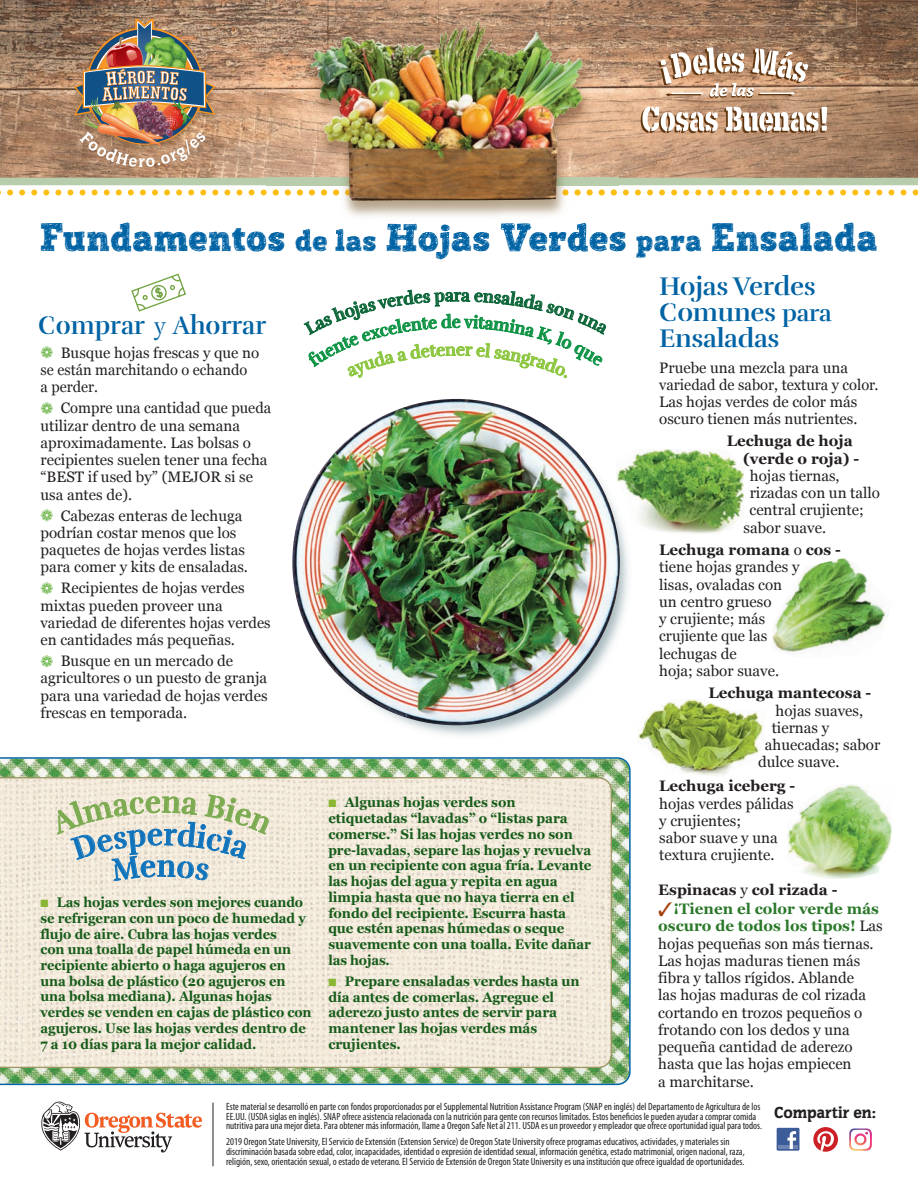
<style>
.page{position:relative;width:918px;height:1188px;background:#fff}
.page>*{position:absolute;margin:0;border:0;box-sizing:border-box;transform-origin:0 0}
.t1{font:37.95px "Posterizer KG Sketch";letter-spacing:.015em;color:#0063a4}
.t2{font:26.25px/26.2px "Rufina Stencil Bold";letter-spacing:-.01em;color:#0063a4}
.t3{font:26.25px "Rufina Stencil Bold";letter-spacing:-.01em;color:#0063a4;scale:.95 1}
.t4{font:17.55px "Rufina Stencil Bold";color:#0c6638;scale:.96 1}
.t5{font:900 16.5px "Congress LT Std";color:#231f20}
.t6{font:15.15px/17.2px "Georgia";color:#231f20}
.t7{font:700 15.15px/17.2px "Georgia";color:#231f20}
.t8{font:700 13.8px/15.8px "Georgia";letter-spacing:-.005em;color:#175c1a;scale:.96 1}
.t9{font:700 13.8px/15.8px "Georgia";letter-spacing:-.005em;color:#175c1a;scale:.94 1}
.t10{font:condensed 10.5px/9.8px "Myriad Pro";color:#231f20}
.s1{font-size:29.85px}
.s2{font-family:"Rufina Stencil Regular";font-size:24px}
.s3{color:#66b240}
.s4{font-size:15px}
.s5{color:#8ab634}
.s6{font-size:24px}
.s7{font-weight:700}
.s8{font-weight:400}
.s9{color:#a63f0e}
.s10{font-weight:700;color:#2b782a}
</style>
<div class="page">
<img style="left:298px;top:405px;width:331px;height:331px">
<svg style="left:0;top:757px;width:631px;height:328px;background:#90b793"></svg>
<img style="left:0;top:779px;width:610px;height:288px">
<img style="left:617px;top:450px;width:126px;height:84px">
<img style="left:638px;top:699px;width:126px;height:77px">
<img style="left:772px;top:558px;width:117px;height:96px">
<img style="left:788px;top:785px;width:104px;height:94px">
<img style="left:292px;top:399px;width:328px;height:326px;border-radius:50%">
<div style="left:777px;top:1128px;width:22px;height:23px;background:#3b5b99"></div>
<hr style="left:778px;top:1146px;width:20px;height:3px;background:#6d84b3">
<svg style="left:787px;top:1131px;width:9px;height:18px"></svg>
<svg style="left:813px;top:1127px;width:25px;height:25px"></svg>
<img style="left:849px;top:1128px;width:23px;height:23px">
<hr style="left:213px;top:1103px;width:1px;height:63px;background:#231f20">
<svg style="left:41px;top:1101px;width:161px;height:52px"></svg>
<svg style="left:131px;top:273px;width:55px;height:39px"></svg>
<img style="left:0;top:0;width:918px;height:178px">
<img style="left:619px;top:0;width:238px;height:26px">
<svg style="left:0;top:189px;width:918px;height:6px"></svg>
<div style="left:0;top:178px;width:918px;height:7px;background:#b7cdab"></div>
<img style="left:266px;top:0;width:353px;height:237px">
<img style="left:297px;top:229px;width:15px;height:8px">
<img style="left:387px;top:223px;width:30px;height:14px">
<img style="left:266px;top:190px;width:181px;height:5px">
<img style="left:310px;top:31px;width:137px;height:37px">
<svg style="left:641px;top:106px;width:77px;height:27px"></svg>
<svg style="left:724px;top:107px;width:103px;height:26px"></svg>
<svg style="left:658px;top:47px;width:150px;height:51px"></svg>
<hr style="left:672px;top:93px;width:31px;height:1px;background:#fff">
<img style="left:0;top:4px;width:235px;height:166px">
<img style="left:74px;top:19px;width:142px;height:148px">
<svg style="left:50px;top:795px;width:221px;height:86px;background:#f0e8d9"></svg>
<h1 class="t1" style="left:40px;top:224px;width:839px">Fundamentos <span class="s1">de las</span> Hojas Verdes <span class="s1">para</span> Ensalada</h1>
<h2 class="t3" style="left:38px;top:317px;width:241px">Comprar <span class="s2">y</span> Ahorrar</h2>
<p class="t6" style="left:40px;top:344px;width:220px"><span class="s3">❁</span> Busque hojas frescas y que no se están marchitando o echando<br>a perder.</p>
<p class="t6" style="left:40px;top:399px;width:232px"><span class="s3">❁</span> Compre una cantidad que pueda utilizar dentro de una semana aproximadamente. Las bolsas o recipientes suelen tener una fecha <span class="s4">“</span>BEST if used by<span class="s4">”</span> (MEJOR si se usa antes de).</p>
<p class="t6" style="left:40px;top:507px;width:209px"><span class="s3">❁</span> Cabezas enteras de lechuga podrían costar menos que los paquetes de hojas verdes listas para comer y kits de ensaladas.</p>
<p class="t6" style="left:40px;top:579px;width:232px"><span class="s3">❁</span> Recipientes de hojas verdes mixtas pueden proveer una variedad de diferentes hojas verdes en cantidades más pequeñas.</p>
<p class="t6" style="left:40px;top:652px;width:229px"><span class="s3">❁</span> Busque en un mercado de agricultores o un puesto de granja para una variedad de hojas verdes frescas en temporada.</p>
<p class="t4" style="left:454px;top:289px;width:9px">r</p>
<p class="t9" style="left:40px;top:894px;width:290px"><span class="s5">■</span> Las hojas verdes son mejores cuando se refrigeran con un poco de humedad y flujo de aire. Cubra las hojas verdes<br>con una toalla de papel húmeda en un recipiente abierto o haga agujeros en una bolsa de plástico (20 agujeros en una bolsa mediana). Algunas hojas verdes se venden en cajas de plástico con agujeros. Use las hojas verdes dentro de 7 a 10 días para la mejor calidad.</p>
<p class="t8" style="left:328px;top:795px;width:276px"><span class="s5">■</span> Algunas hojas verdes son etiquetadas “lavadas” o “listas para comerse.” Si las hojas verdes no son pre-lavadas, separe las hojas y revuelva en un recipiente con agua fría. Levante las hojas del agua y repita en agua limpia hasta que no haya tierra en el fondo del recipiente. Escurra hasta que estén apenas húmedas o seque suavemente con una toalla. Evite dañar las hojas.</p>
<p class="t8" style="left:328px;top:973px;width:263px"><span class="s5">■</span> Prepare ensaladas verdes hasta un día antes de comerlas. Agregue el aderezo justo antes de servir para mantener las hojas verdes más crujientes.</p>
<h2 class="t2" style="left:659px;top:276px;width:174px">Hojas Verdes<br>Comunes <span class="s6">para<br></span>Ensaladas</h2>
<p class="t6" style="left:659px;top:359px;width:221px">Pruebe una mezcla para una variedad de sabor, textura y color.<br>Las hojas verdes de color más oscuro tienen más nutrientes.</p>
<p class="t7" style="left:743px;top:432px;width:118px;text-indent:-16px">Lechuga de hoja (verde o roja) -</p>
<p class="t6" style="left:750px;top:467px;width:91px">hojas tiernas,</p>
<p class="t6" style="left:750px;top:484px;width:132px">rizadas con un tallo</p>
<p class="t6" style="left:749px;top:501px;width:116px">central crujiente;</p>
<p class="t6" style="left:744px;top:519px;width:84px">sabor suave.</p>
<p class="t6" style="left:659px;top:541px;width:183px"><span class="s7">Lechuga romana</span> o <span class="s7">cos - </span>tiene hojas grandes y<br>lisas, ovaladas con<br>un centro grueso<br>y crujiente; más<br>crujiente que las<br>lechugas de<br>hoja; sabor suave.</p>
<p class="t7" style="left:708px;top:684px;width:164px">Lechuga mantecosa -</p>
<p class="t6" style="left:776px;top:702px;width:89px">hojas suaves,</p>
<p class="t6" style="left:772px;top:719px;width:59px">tiernas y</p>
<p class="t6" style="left:765px;top:736px;width:117px">ahuecadas; sabor</p>
<p class="t6" style="left:758px;top:753px;width:83px">dulce suave.</p>
<p class="t7" style="left:659px;top:777px;width:137px">Lechuga iceberg -</p>
<p class="t6" style="left:659px;top:795px;width:136px">hojas verdes pálidas y crujientes;<br>sabor suave y una textura crujiente.</p>
<p class="t7" style="left:658px;top:881px;width:181px">Espinacas <span class="s8">y</span> col rizada -</p>
<p class="t6" style="left:658px;top:900px;width:226px"><span class="s9">✓</span><span class="s10">¡Tienen el color verde más oscuro de todos los tipos!</span> Las hojas pequeñas son más tiernas.<br>Las hojas maduras tienen más fibra y tallos rígidos. Ablande<br>las hojas maduras de col rizada cortando en trozos pequeños o frotando con los dedos y una pequeña cantidad de aderezo hasta que las hojas empiecen<br>a marchitarse.</p>
<p class="t10" style="left:226px;top:1102px;width:538px">Este material se desarrolló en parte con fondos proporcionados por el Supplemental Nutrition Assistance Program (SNAP en inglés) del Departamento de Agricultura de los<br>EE.UU. (USDA siglas en inglés). SNAP ofrece asistencia relacionada con la nutrición para gente con recursos limitados. Estos beneficios le pueden ayudar a comprar comida nutritiva para una mejor dieta. Para obtener más información, llame a Oregon Safe Net al 211. USDA es un proveedor y empleador que ofrece oportunidad igual para todos.</p>
<p class="t10" style="left:226px;top:1138px;width:520px">2019 Oregon State University, El Servicio de Extensión (Extension Service) de Oregon State University ofrece programas educativos, actividades, y materiales sin discriminación basada sobre edad, color, incapacidades, identidad o expresión de identidad sexual, información genética, estado matrimonial, origen nacional, raza, religión, sexo, orientación sexual, o estado de veterano. El Servicio de Extensión de Oregon State University es una institución que ofrece igualdad de oportunidades.</p>
<p class="t5" style="left:774px;top:1102px;width:104px">Compartir en:</p>
</div>
